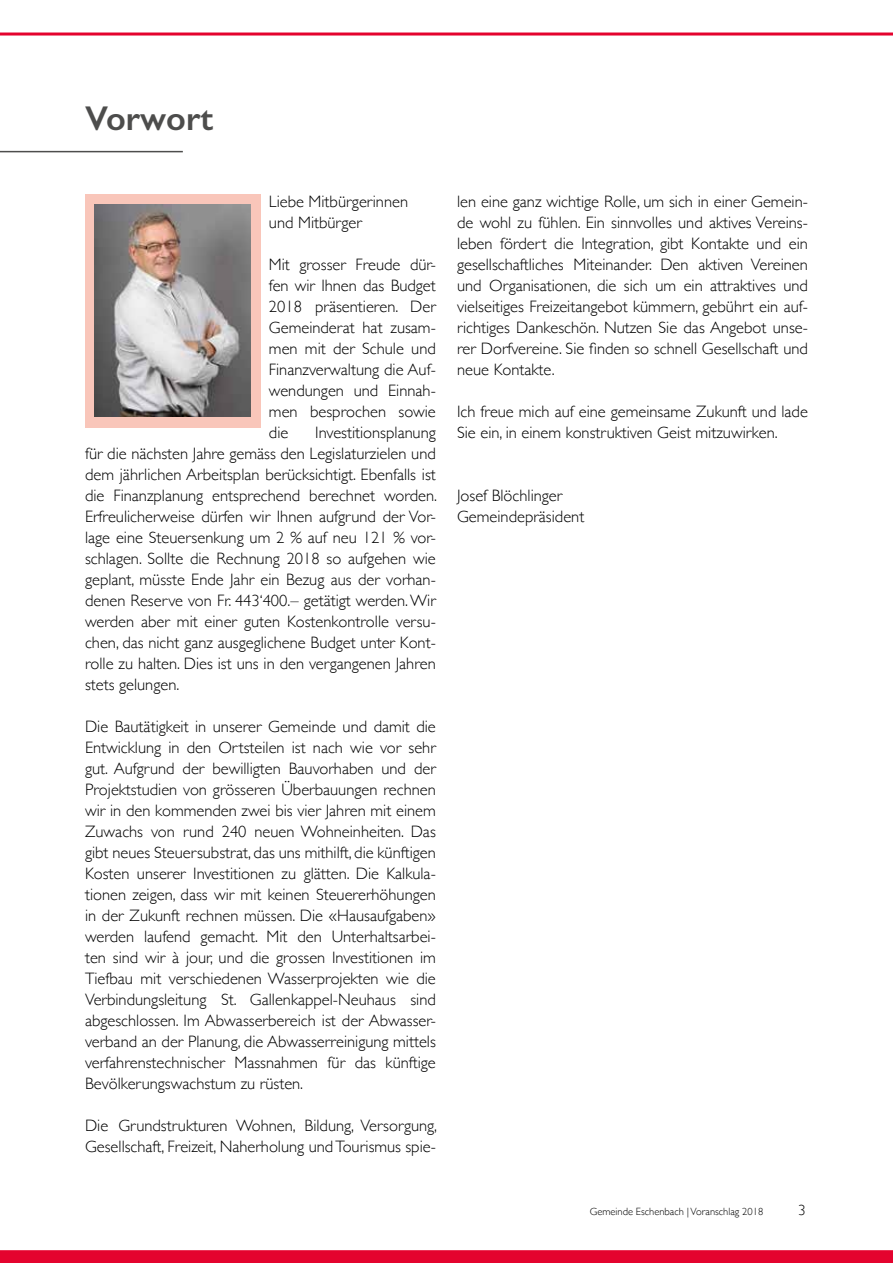
<style>
.page{position:relative;width:893px;height:1263px;background:#fff}
.page>*{position:absolute;margin:0;border:0;box-sizing:border-box;transform-origin:0 0}
.t1{font:600 34.5px "Gill Sans";color:#4d4d4c}
.t2{font:300 16.5px/21px "Gill Sans";color:#000}
.t3{font:300 15px "Gill Sans";color:#000}
.t4{font:300 10.5px "Gill Sans";color:#000}
</style>
<div class="page">
<hr style="left:0;top:33px;width:893px;height:3px;background:#e4032e">
<svg style="left:0;top:1250px;width:893px;height:13px;background:#e40631"></svg>
<hr style="left:0;top:151px;width:183px;height:1px;background:#4d4d4c">
<div style="left:85px;top:194px;width:175px;height:233px;background:#f9c6ba"></div>
<img style="left:95px;top:204px;width:156px;height:213px">
<h1 class="t1" style="left:85px;top:98px;width:130px">Vorwort</h1>
<p class="t2" style="left:269px;top:190px;width:141px">Liebe Mitbürgerinnen und Mitbürger</p>
<p class="t2" style="left:269px;top:253px;width:168px;text-align:justify">Mit grosser Freude dür&shy;fen wir Ihnen das Budget 2018 präsentieren. Der Gemeinderat hat zusam&shy;men mit der Schule und Finanzverwaltung die Auf&shy;wendungen und Einnah&shy;men besprochen sowie die</p>
<p class="t2" style="left:85px;top:421px;width:354px;text-align:justify;text-indent:230px">Investitionsplanung für die nächsten Jahre gemäss den Legislaturzielen und dem jährlichen Arbeitsplan berücksichtigt. Ebenfalls ist die Finanzplanung entsprechend berechnet worden.<br>Erfreulicherweise dürfen wir Ihnen aufgrund der Vor&shy;lage eine Steuersenkung um 2 % auf neu 121 % vor&shy;schlagen. Sollte die Rechnung 2018 so aufgehen wie geplant, müsste Ende Jahr ein Bezug aus der vorhan&shy;denen Reserve von Fr. 443‘400.– getätigt werden. Wir werden aber mit einer guten Kostenkontrolle versu&shy;chen, das nicht ganz ausgeglichene Budget unter Kont&shy;rolle zu halten. Dies ist uns in den vergangenen Jahren stets gelungen.</p>
<p class="t2" style="left:85px;top:715px;width:352px;text-align:justify">Die Bautätigkeit in unserer Gemeinde und damit die Entwicklung in den Ortsteilen ist nach wie vor sehr gut. Aufgrund der bewilligten Bauvorhaben und der Projektstudien von grösseren Überbauungen rechnen wir in den kommenden zwei bis vier Jahren mit einem Zuwachs von rund 240 neuen Wohneinheiten. Das gibt neues Steuersubstrat, das uns mithilft, die künftigen Kosten unserer Investitionen zu glätten. Die Kalkula&shy;tionen zeigen, dass wir mit keinen Steuererhöhungen in der Zukunft rechnen müssen. Die «Hausaufgaben» werden laufend gemacht. Mit den Unterhaltsarbei&shy;ten sind wir à jour, und die grossen Investitionen im Tiefbau mit verschiedenen Wasserprojekten wie die Verbindungsleitung St. Gallenkappel-Neuhaus sind abgeschlossen. Im Abwasserbereich ist der Abwasser&shy;verband an der Planung, die Abwasserreinigung mittels verfahrenstechnischer Massnahmen für das künftige Bevölkerungswachstum zu rüsten.</p>
<p class="t2" style="left:85px;top:1115px;width:354px">Die Grundstrukturen Wohnen, Bildung, Versorgung,<br>Gesellschaft, Freizeit, Naherholung und Tourismus spie-</p>
<p class="t2" style="left:457px;top:191px;width:352px;text-align:justify">len eine ganz wichtige Rolle, um sich in einer Gemein&shy;de wohl zu fühlen. Ein sinnvolles und aktives Vereins&shy;leben fördert die Integration, gibt Kontakte und ein gesellschaftliches Miteinander. Den aktiven Vereinen und Organisationen, die sich um ein attraktives und vielseitiges Freizeitangebot kümmern, gebührt ein auf&shy;richtiges Dankeschön. Nutzen Sie das Angebot unse&shy;rer Dorfvereine. Sie finden so schnell Gesellschaft und neue Kontakte.</p>
<p class="t2" style="left:457px;top:401px;width:352px">Ich freue mich auf eine gemeinsame Zukunft und lade<br>Sie ein, in einem konstruktiven Geist mitzuwirken.</p>
<p class="t2" style="left:457px;top:485px;width:129px">Josef Blöchlinger<br>Gemeindepräsident</p>
<p class="t4" style="left:590px;top:1203px;width:175px">Gemeinde Eschenbach | Voranschlag 2018</p>
<p class="t3" style="left:798px;top:1198px;width:9px">3</p>
</div>
